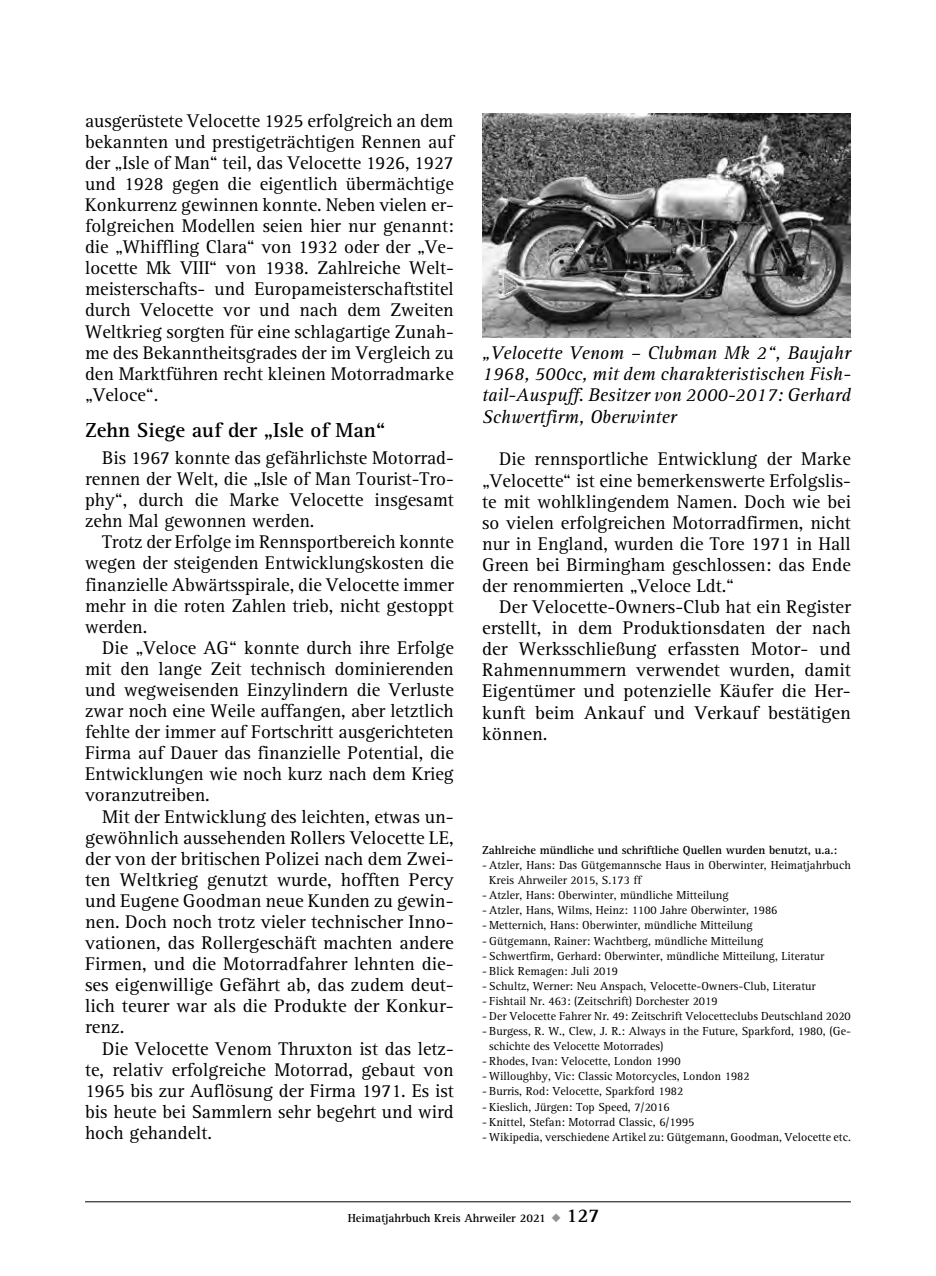
<style>
.page{position:relative;width:936px;height:1276px;background:#fff}
.page>*{position:absolute;margin:0;border:0;box-sizing:border-box;transform-origin:0 0}
.t1{font:700 21px "AT Rotis Serif";color:#000}
.t2{font:19px/21px "AT Rotis Serif";color:#000;text-align:justify}
.t3{font:italic 19px/21px "AT Rotis Serif";letter-spacing:-.005em;color:#000;text-align:justify}
.t4{font:12px/15px "AT Rotis Serif";color:#000}
.t5{font:700 12px "AT Rotis Serif";color:#000}
.s1{color:#939393}
.s2{font-size:20px}
</style>
<div class="page">
<hr style="left:85px;top:1201px;width:765px;height:1px;background:#000">
<img style="left:482px;top:113px;width:368px;height:225px">
<p class="t2" style="left:85px;top:111px;width:370px">ausgerüstete Velocette 1925 erfolgreich an dem bekannten und prestigeträchtigen Rennen auf der „Isle of Man“ teil, das Velocette 1926, 1927 und 1928 gegen die eigentlich übermächtige Konkurrenz gewinnen konnte. Neben vielen er&shy;folgreichen Modellen seien hier nur genannt: die „Whiffling Clara“ von 1932 oder der „Ve&shy;locette Mk VIII“ von 1938. Zahlreiche Welt&shy;meisterschafts- und Europameisterschaftstitel durch Velocette vor und nach dem Zweiten Weltkrieg sorgten für eine schlagartige Zunah&shy;me des Bekanntheitsgrades der im Vergleich zu den Marktführen recht kleinen Motorradmarke „Veloce“.</p>
<p class="t1" style="left:85px;top:418px;width:302px">Zehn Siege auf der „Isle of Man“</p>
<p class="t2" style="left:85px;top:448px;width:370px;text-indent:17px">Bis 1967 konnte das gefährlichste Motorrad&shy;rennen der Welt, die „Isle of Man Tourist-Tro&shy;phy“, durch die Marke Velocette insgesamt zehn Mal gewonnen werden.</p>
<p class="t2" style="left:85px;top:532px;width:370px;text-indent:17px">Trotz der Erfolge im Rennsportbereich konnte wegen der steigenden Entwicklungskosten die finanzielle Abwärtsspirale, die Velocette immer mehr in die roten Zahlen trieb, nicht gestoppt werden.</p>
<p class="t2" style="left:85px;top:637px;width:370px;text-indent:17px">Die „Veloce AG“ konnte durch ihre Erfolge mit den lange Zeit technisch dominierenden und wegweisenden Einzylindern die Verluste zwar noch eine Weile auffangen, aber letztlich fehlte der immer auf Fortschritt ausgerichteten Firma auf Dauer das finanzielle Potential, die Entwicklungen wie noch kurz nach dem Krieg voranzutreiben.</p>
<p class="t2" style="left:85px;top:806px;width:370px;text-indent:17px">Mit der Entwicklung des leichten, etwas un&shy;gewöhnlich aussehenden Rollers Velocette LE, der von der britischen Polizei nach dem Zwei&shy;ten Weltkrieg genutzt wurde, hofften Percy und Eugene Goodman neue Kunden zu gewin&shy;nen. Doch noch trotz vieler technischer Inno&shy;vationen, das Rollergeschäft machten andere Firmen, und die Motorradfahrer lehnten die&shy;ses eigenwillige Gefährt ab, das zudem deut&shy;lich teurer war als die Produkte der Konkur&shy;renz.</p>
<p class="t2" style="left:85px;top:1038px;width:370px;text-indent:17px">Die Velocette Venom Thruxton ist das letz&shy;te, relativ erfolgreiche Motorrad, gebaut von 1965 bis zur Auflösung der Firma 1971. Es ist bis heute bei Sammlern sehr begehrt und wird hoch gehandelt.</p>
<p class="t3" style="left:482px;top:343px;width:370px">„Velocette Venom – Clubman Mk 2“, Baujahr 1968, 500cc, mit dem charakteristischen Fish&shy;tail-Auspuff. Besitzer von 2000-2017: Gerhard Schwertfirm, Oberwinter</p>
<p class="t2" style="left:482px;top:449px;width:370px;text-indent:17px">Die rennsportliche Entwicklung der Marke „Velocette“ ist eine bemerkenswerte Erfolgslis&shy;te mit wohlklingendem Namen. Doch wie bei so vielen erfolgreichen Motorradfirmen, nicht nur in England, wurden die Tore 1971 in Hall Green bei Birmingham geschlossen: das Ende der renommierten „Veloce Ldt.“</p>
<p class="t2" style="left:482px;top:597px;width:370px;text-indent:17px">Der Velocette-Owners-Club hat ein Register erstellt, in dem Produktionsdaten der nach der Werksschließung erfassten Motor- und Rahmennummern verwendet wurden, damit Eigentümer und potenzielle Käufer die Her&shy;kunft beim Ankauf und Verkauf bestätigen können.</p>
<p class="t5" style="left:482px;top:843px;width:357px">Zahlreiche mündliche und schriftliche Quellen wurden benutzt, u.a.:</p>
<p class="t4" style="left:489px;top:858px;width:363px;text-indent:-7px">- Atzler, Hans: Das Gütgemannsche Haus in Oberwinter, Heimatjahrbuch<br>Kreis Ahrweiler 2015, S.173 ff</p>
<p class="t4" style="left:482px;top:888px;width:248px">- Atzler, Hans: Oberwinter, mündliche Mitteilung</p>
<p class="t4" style="left:482px;top:903px;width:297px">- Atzler, Hans, Wilms, Heinz: 1100 Jahre Oberwinter, 1986</p>
<p class="t4" style="left:482px;top:918px;width:272px">- Metternich, Hans: Oberwinter, mündliche Mitteilung</p>
<p class="t4" style="left:482px;top:933px;width:282px">- Gütgemann, Rainer: Wachtberg, mündliche Mitteilung</p>
<p class="t4" style="left:482px;top:948px;width:344px">- Schwertfirm, Gerhard: Oberwinter, mündliche Mitteilung, Literatur</p>
<p class="t4" style="left:482px;top:963px;width:137px">- Blick Remagen: Juli 2019</p>
<p class="t4" style="left:482px;top:978px;width:335px">- Schultz, Werner: Neu Anspach, Velocette-Owners-Club, Literatur</p>
<p class="t4" style="left:482px;top:993px;width:237px">- Fishtail Nr. 463: (Zeitschrift) Dorchester 2019</p>
<p class="t4" style="left:482px;top:1009px;width:370px">- Der Velocette Fahrer Nr. 49: Zeitschrift Velocetteclubs Deutschland 2020</p>
<p class="t4" style="left:489px;top:1024px;width:363px;text-indent:-7px">- Burgess, R. W., Clew, J. R.: Always in the Future, Sparkford, 1980, (Ge&shy;schichte des Velocette Motorrades)</p>
<p class="t4" style="left:482px;top:1054px;width:200px">- Rhodes, Ivan: Velocette, London 1990</p>
<p class="t4" style="left:482px;top:1069px;width:269px">- Willoughby, Vic: Classic Motorcycles, London 1982</p>
<p class="t4" style="left:482px;top:1084px;width:203px">- Burris, Rod: Velocette, Sparkford 1982</p>
<p class="t4" style="left:482px;top:1099px;width:189px">- Kieslich, Jürgen: Top Speed, 7/2016</p>
<p class="t4" style="left:482px;top:1114px;width:214px">- Knittel, Stefan: Motorrad Classic, 6/1995</p>
<p class="t4" style="left:482px;top:1129px;width:370px">- Wikipedia, verschiedene Artikel zu: Gütgemann, Goodman, Velocette etc.</p>
<p class="t5" style="left:348px;top:1210px;width:253px">Heimatjahrbuch Kreis Ahrweiler 2021 <span class="s1">◆</span> <span class="s2">127</span></p>
</div>
